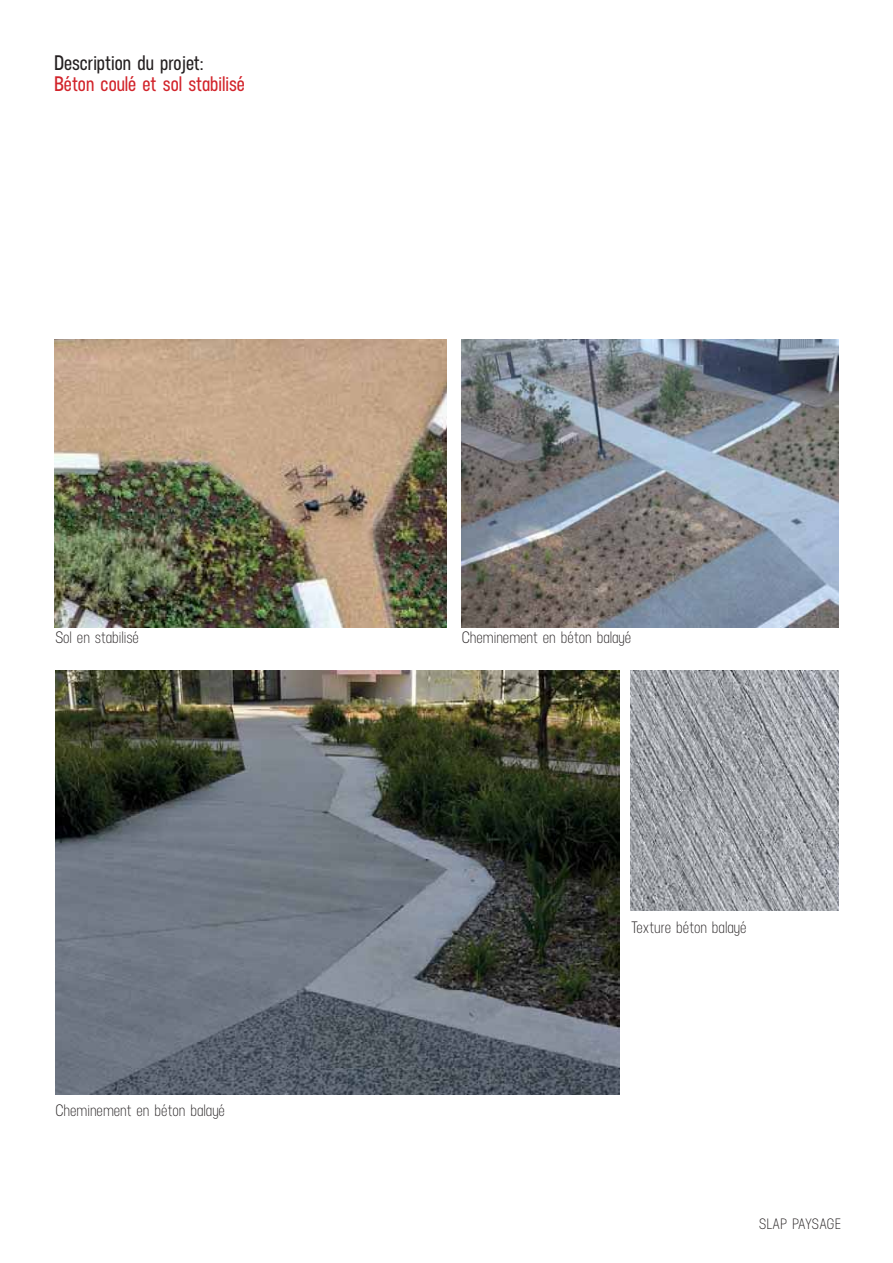
<style>
.page{position:relative;width:893px;height:1263px;background:#fff}
.page>*{position:absolute;margin:0;border:0;box-sizing:border-box;transform-origin:0 0}
.t1{font:600 21px "Neusa";color:#d2232a}
.t2{font:600 21px "Neusa";color:#231f20}
.t3{font:16.5px "Neusa";color:#231f20}
.t4{font:15px "Neusa";letter-spacing:-.035em;color:#231f20}
</style>
<div class="page">
<img style="left:54px;top:339px;width:392px;height:289px">
<img style="left:631px;top:670px;width:208px;height:240px">
<img style="left:461px;top:339px;width:378px;height:289px">
<img style="left:55px;top:670px;width:564px;height:424px">
<p class="t2" style="left:54px;top:55px;width:151px">Description du projet:</p>
<p class="t1" style="left:54px;top:76px;width:192px">Béton coulé et sol stabilisé</p>
<p class="t3" style="left:55px;top:632px;width:85px">Sol en stabilisé</p>
<p class="t3" style="left:55px;top:1104px;width:171px">Cheminement en béton balayé</p>
<p class="t3" style="left:461px;top:632px;width:171px">Cheminement en béton balayé</p>
<p class="t3" style="left:631px;top:922px;width:117px">Texture béton balayé</p>
<p class="t4" style="left:759px;top:1218px;width:84px">SLAP PAYSAGE</p>
</div>
